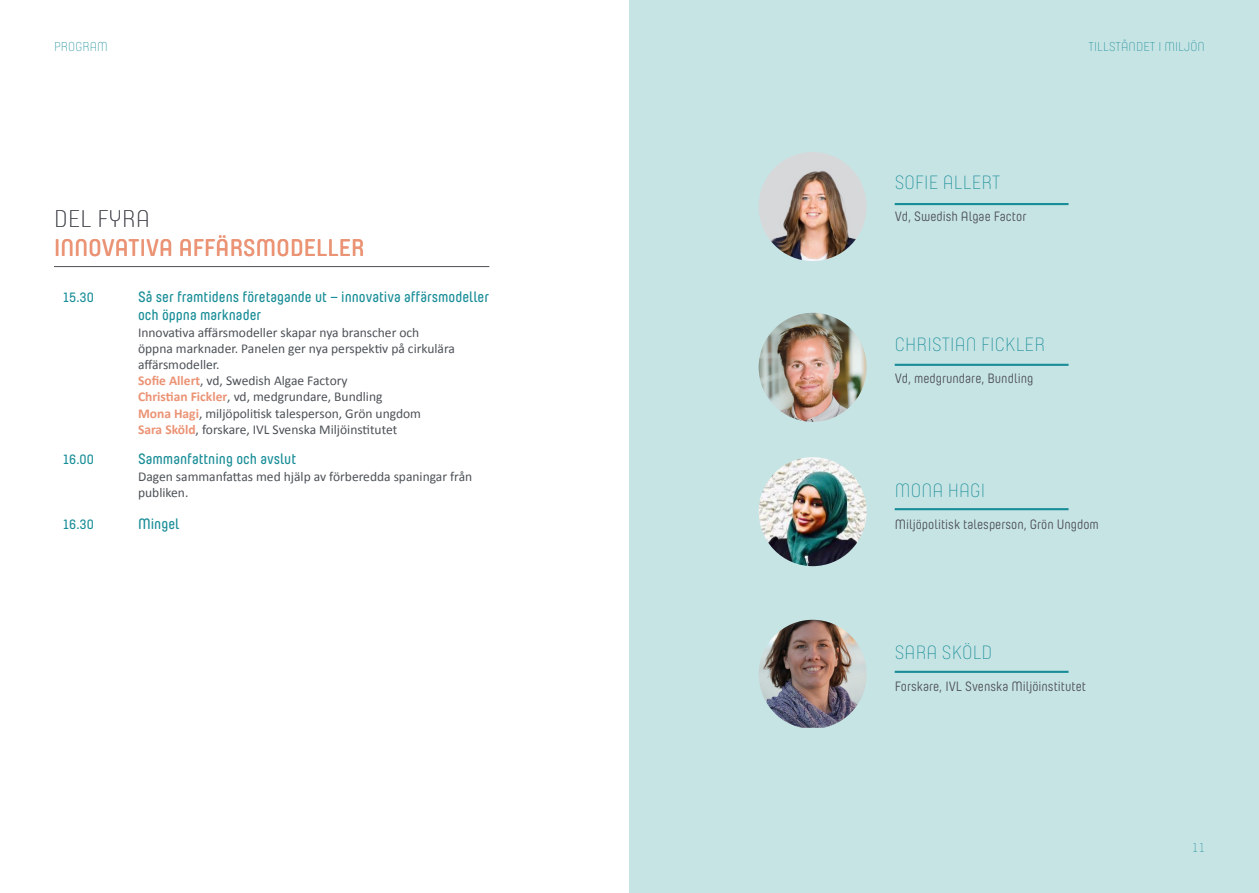
<style>
.page{position:relative;width:1259px;height:893px;background:#fff}
.page>*{position:absolute;margin:0;border:0;box-sizing:border-box;transform-origin:0 0}
.t1{font:600 24px/28.8px "Yummo";letter-spacing:.01em;color:#eb9375}
.Calibri_Body{font:100 19.05px "Yummo";letter-spacing:.01em;color:#188d97}
.Calibri_Body-2{font:600 15px/18px "Yummo";color:#188d97}
.Calibri_Body-3{font:13.5px/16.2px "Calibri";color:#4d5156}
.Calibri_Body-4{font:13.5px "Yummo";color:#4d5156}
.Calibri_Body-5{font:600 13.5px "Yummo";color:#188d97}
.t2{font:100 12.9px "Yummo";letter-spacing:.01em;color:#188d97}
.s1{font-weight:100;color:#4d5056}
.s2{font-weight:700;color:#eb9375}
</style>
<div class="page">
<div style="left:629px;top:0;width:630px;height:893px;background:#c7e4e5"></div>
<img style="left:758px;top:457px;width:108px;height:109px">
<hr style="left:894px;top:508px;width:174px;height:2px;background:#188d97">
<img style="left:759px;top:152px;width:107px;height:109px">
<hr style="left:894px;top:203px;width:174px;height:2px;background:#188d97">
<img style="left:758px;top:313px;width:108px;height:109px">
<hr style="left:894px;top:364px;width:174px;height:2px;background:#188d97">
<img style="left:759px;top:620px;width:107px;height:108px">
<hr style="left:894px;top:671px;width:174px;height:2px;background:#188d97">
<hr style="left:54px;top:266px;width:435px;height:1px;background:#4d5056">
<p class="t2" style="left:54px;top:40px;width:55px">PROGRAM</p>
<p class="t1" style="left:54px;top:202px;width:312px"><span class="s1">DEL FYRA<br></span>INNOVATIVA AFFÄRSMODELLER</p>
<p class="Calibri_Body-5" style="left:62px;top:287px;width:33px">15.30</p>
<p class="Calibri_Body-5" style="left:62px;top:449px;width:33px">16.00</p>
<p class="Calibri_Body-5" style="left:62px;top:514px;width:33px">16.30</p>
<p class="Calibri_Body-2" style="left:138px;top:287px;width:352px">Så ser framtidens företagande ut – innovativa affärsmodeller och öppna marknader</p>
<p class="Calibri_Body-3" style="left:138px;top:323px;width:318px">Innovativa affärsmodeller skapar nya branscher och öppna marknader. Panelen ger nya perspektiv på cirkulära affärsmodeller.<br><span class="s2">Sofie Allert</span>, vd, Swedish Algae Factory<br><span class="s2">Christian Fickler</span>, vd, medgrundare, Bundling<br><span class="s2">Mona Hagi</span>, miljöpolitisk talesperson, Grön ungdom<br><span class="s2">Sara Sköld</span>, forskare, IVL Svenska Miljöinstitutet</p>
<p class="Calibri_Body-2" style="left:138px;top:449px;width:160px">Sammanfattning och avslut</p>
<p class="Calibri_Body-3" style="left:138px;top:467px;width:336px">Dagen sammanfattas med hjälp av förberedda spaningar från publiken.</p>
<p class="Calibri_Body-2" style="left:138px;top:513px;width:43px">Mingel</p>
<p class="t2" style="left:1088px;top:40px;width:118px">TILLSTÅNDET I MILJÖN</p>
<p class="Calibri_Body" style="left:895px;top:172px;width:107px">SOFIE ALLERT</p>
<p class="Calibri_Body-4" style="left:894px;top:207px;width:133px">Vd, Swedish Algae Factor</p>
<p class="Calibri_Body" style="left:895px;top:334px;width:152px">CHRISTIAN FICKLER</p>
<p class="Calibri_Body-4" style="left:894px;top:369px;width:140px">Vd, medgrundare, Bundling</p>
<p class="Calibri_Body" style="left:895px;top:480px;width:92px">MONA HAGI</p>
<p class="Calibri_Body-4" style="left:894px;top:515px;width:206px">Miljöpolitisk talesperson, Grön Ungdom</p>
<p class="Calibri_Body" style="left:895px;top:642px;width:99px">SARA SKÖLD</p>
<p class="Calibri_Body-4" style="left:894px;top:677px;width:193px">Forskare, IVL Svenska Miljöinstitutet</p>
<p class="t2" style="left:1191px;top:840px;width:15px">11</p>
</div>
